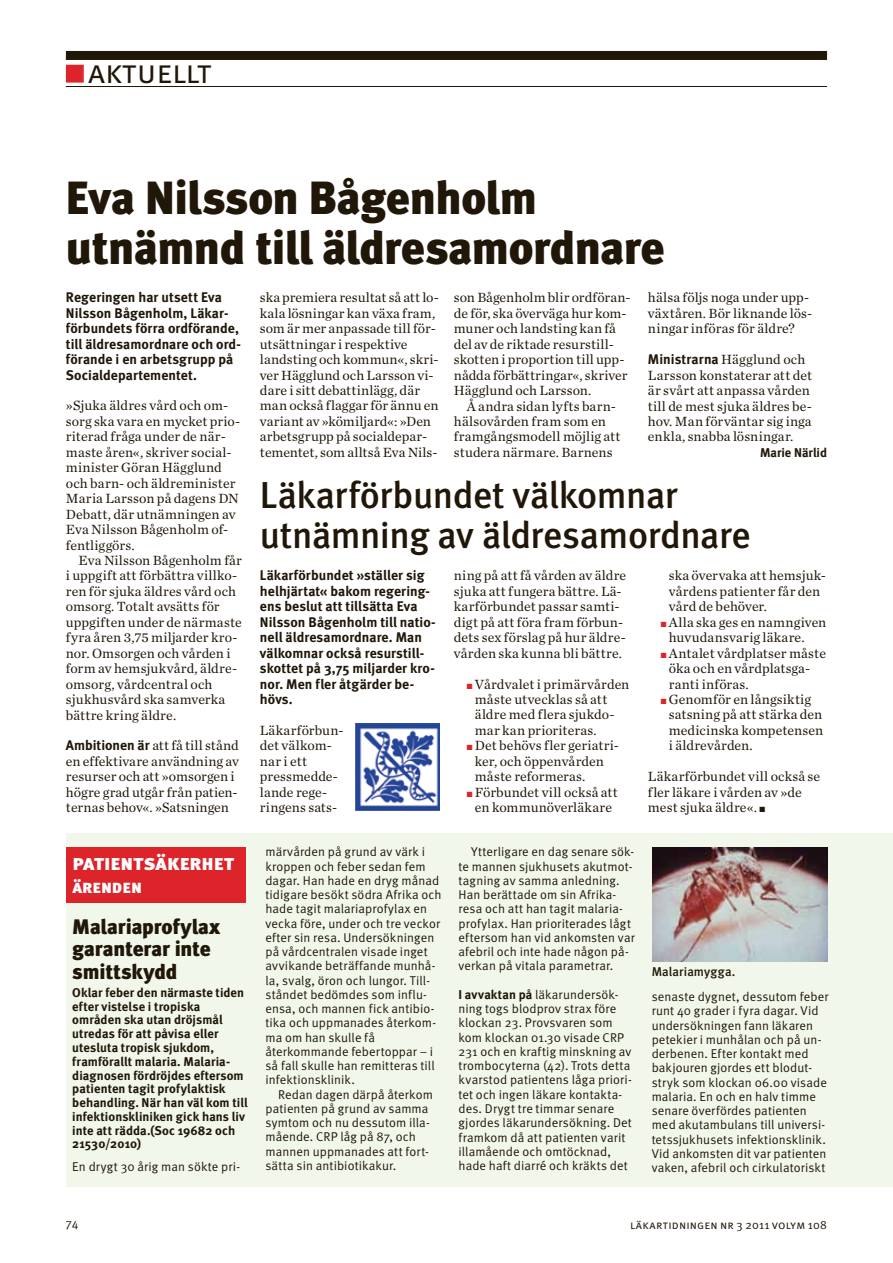
<style>
.page{position:relative;width:893px;height:1263px;background:#fff}
.page>*{position:absolute;margin:0;border:0;box-sizing:border-box;transform-origin:0 0}
.t1{font:46.5px/49.5px "Meta LT Black";letter-spacing:-.015em;color:#211709}
.t2{font:37.5px/40.5px "Meta LT Medium";letter-spacing:-.015em;color:#211709}
.t3{font:33px "Meta LT Normal Small Caps";color:#211709}
.t4{font:21px/22.5px "Meta LT Black";letter-spacing:-.01em;color:#211709}
.t5{font:21px "Meta LT Black Small Caps";color:#fff}
.t6{font:18px "Meta LT Black Small Caps";letter-spacing:.005em;color:#fff}
.t7{font:13.95px/15.5px "Chronicle LT Text";letter-spacing:.01em;color:#211709}
.t8{font:13.95px/15.5px "Meta LT Bold";letter-spacing:.005em;color:#211709}
.t9{font:12.75px/14.2px "Meta LT Normal";letter-spacing:.01em;color:#211709}
.t10{font:12.75px/13.8px "Meta LT Bold";letter-spacing:.005em;color:#211709}
.t11{font:12.75px "Meta LT Medium";letter-spacing:.015em;color:#211709}
.t12{font:12px "Meta LT Normal Small Caps";letter-spacing:.015em;color:#211709}
.t13{font:12px "Meta LT Normal Utilities";color:#211709}
.s1{color:#dc242a}
.s2{font-family:"Meta LT Bold"}
.s3{font-family:"Chronicle LT Text"}
</style>
<div class="page">
<div style="left:66px;top:51px;width:761px;height:9px;background:#211709"></div>
<hr style="left:66px;top:86px;width:761px;height:1px;background:#211709">
<div style="left:66px;top:65px;width:18px;height:18px;border:2px solid #dc242a"></div>
<div style="left:66px;top:833px;width:770px;height:354px;background:#f1f8eb"></div>
<div style="left:66px;top:848px;width:179px;height:55px;background:#dc242a"></div>
<img style="left:355px;top:723px;width:84px;height:87px">
<div style="left:832px;top:833px;width:61px;height:354px;background:#f1f8eb"></div>
<img style="left:652px;top:847px;width:175px;height:114px">
<h3 class="t3" style="left:66px;top:52px;width:147px"><span class="s1">■</span> aktuellt</h3>
<h1 class="t1" style="left:66px;top:173px;width:600px">Eva Nilsson Bågenholm utnämnd till äldresamordnare</h1>
<p class="t8" style="left:66px;top:289px;width:177px">Regeringen har utsett Eva<br>Nilsson Bågenholm, Läkar&shy;förbundets förra ordförande, till äldresamordnare och ord&shy;förande i en arbetsgrupp på<br>Socialdepartementet.</p>
<p class="t7" style="left:66px;top:398px;width:176px">»Sjuka äldres vård och om&shy;sorg ska vara en mycket prio&shy;riterad fråga under de när&shy;maste åren«, skriver social&shy;minister Göran Hägglund och barn- och äldreminister<br>Maria Larsson på dagens DN<br>Debatt, där utnämningen av<br>Eva Nilsson Bågenholm of&shy;fentliggörs.</p>
<p class="t7" style="left:66px;top:552px;width:178px;text-indent:13px">Eva Nilsson Bågenholm får i uppgift att förbättra villko&shy;ren för sjuka äldres vård och omsorg. Totalt avsätts för uppgiften under de närmaste fyra åren 3,75 miljarder kro&shy;nor. Omsorgen och vården i form av hemsjukvård, äldre&shy;omsorg, vårdcentral och sjukhusvård ska samverka bättre kring äldre.</p>
<p class="t7" style="left:66px;top:738px;width:174px"><span class="s2">Ambitionen är</span> att få till stånd en effektivare användning av resurser och att »omsorgen i högre grad utgår från patien&shy;ternas behov«. »Satsningen</p>
<p class="t7" style="left:260px;top:290px;width:181px">ska premiera resultat så att lo&shy;kala lösningar kan växa fram, som är mer anpassade till för&shy;utsättningar i respektive landsting och kommun«, skri&shy;ver Hägglund och Larsson vi&shy;dare i sitt debattinlägg, där man också flaggar för ännu en variant av »kömiljard«: »Den arbetsgrupp på socialdepar&shy;tementet, som alltså Eva Nils-</p>
<p class="t7" style="left:454px;top:290px;width:178px">son Bågenholm blir ordföran&shy;de för, ska överväga hur kom&shy;muner och landsting kan få del av de riktade resurstill&shy;skotten i proportion till upp&shy;nådda förbättringar«, skriver<br>Hägglund och Larsson.</p>
<p class="t7" style="left:454px;top:398px;width:168px;text-indent:13px">Å andra sidan lyfts barn&shy;hälsovården fram som en framgångsmodell möjlig att studera närmare. Barnens</p>
<p class="t7" style="left:648px;top:290px;width:166px">hälsa följs noga under upp&shy;växtåren. Bör liknande lös&shy;ningar införas för äldre?</p>
<p class="t8" style="left:648px;top:351px;width:159px">Ministrarna <span class="s3">Hägglund och</span></p>
<p class="t7" style="left:648px;top:367px;width:166px">Larsson konstaterar att det är svårt att anpassa vården till de mest sjuka äldres be&shy;hov. Man förväntar sig inga enkla, snabba lösningar.</p>
<p class="t10" style="left:760px;top:445px;width:68px">Marie Närlid</p>
<h2 class="t2" style="left:260px;top:474px;width:492px">Läkarförbundet välkomnar utnämning av äldresamordnare</h2>
<p class="t8" style="left:260px;top:568px;width:177px">Läkarförbundet »ställer sig helhjärtat« bakom regering&shy;ens beslut att tillsätta Eva<br>Nilsson Bågenholm till natio&shy;nell äldresamordnare. Man välkomnar också resurstill&shy;skottet på 3,75 miljarder kro&shy;nor. Men fler åtgärder be&shy;hövs.</p>
<p class="t7" style="left:260px;top:722px;width:85px">Läkarförbun&shy;det välkom&shy;nar i ett pressmedde&shy;lande rege&shy;ringens sats-</p>
<p class="t7" style="left:454px;top:568px;width:174px">ning på att få vården av äldre sjuka att fungera bättre. Lä&shy;karförbundet passar samti&shy;digt på att föra fram förbun&shy;dets sex förslag på hur äldre&shy;vården ska kunna bli bättre.</p>
<p class="t7" style="left:475px;top:676px;width:156px;text-indent:-8px"><span class="s1">■</span> Vårdvalet i primärvården måste utvecklas så att äldre med flera sjukdo&shy;mar kan prioriteras.</p>
<p class="t7" style="left:475px;top:738px;width:146px;text-indent:-8px"><span class="s1">■</span> Det behövs fler geriatri&shy;ker, och öppenvården måste reformeras.</p>
<p class="t7" style="left:467px;top:784px;width:153px;text-align:center"><span class="s1">■</span> Förbundet vill också att en kommunöverläkare</p>
<p class="t7" style="left:669px;top:568px;width:158px">ska övervaka att hemsjuk&shy;vårdens patienter får den vård de behöver.</p>
<p class="t7" style="left:669px;top:614px;width:159px;text-indent:-8px"><span class="s1">■</span> Alla ska ges en namngiven huvudansvarig läkare.</p>
<p class="t7" style="left:669px;top:645px;width:159px;text-indent:-8px"><span class="s1">■</span> Antalet vårdplatser måste öka och en vårdplatsga&shy;ranti införas.</p>
<p class="t7" style="left:669px;top:691px;width:156px;text-indent:-8px"><span class="s1">■</span> Genomför en långsiktig satsning på att stärka den medicinska kompetensen i äldrevården.</p>
<p class="t7" style="left:648px;top:769px;width:174px">Läkarförbundet vill också se fler läkare i vården av »de mest sjuka äldre«. ■</p>
<h3 class="t5" style="left:72px;top:850px;width:163px">patientsäkerhet</h3>
<p class="t6" style="left:72px;top:875px;width:71px">ärenden</p>
<h3 class="t4" style="left:72px;top:915px;width:149px">Malariaprofylax garanterar inte smittskydd</h3>
<p class="t10" style="left:72px;top:985px;width:177px">Oklar feber den närmaste tiden efter vistelse i tropiska områden ska utan dröjsmål utredas för att påvisa eller utesluta tropisk sjukdom, framförallt malaria. Malaria&shy;diagnosen fördröjdes eftersom patienten tagit profylaktisk behandling. När han väl kom till infektionskliniken gick hans liv inte att rädda.(Soc 19682 och<br>21530/2010)</p>
<p class="t9" style="left:72px;top:1159px;width:169px">En drygt 30 årig man sökte pri-</p>
<p class="t9" style="left:265px;top:844px;width:178px">märvården på grund av värk i kroppen och feber sedan fem dagar. Han hade en dryg månad tidigare besökt södra Afrika och hade tagit malariaprofylax en vecka före, under och tre veckor efter sin resa. Undersökningen på vårdcentralen visade inget avvikande beträffande munhå&shy;la, svalg, öron och lungor. Till&shy;ståndet bedömdes som influ&shy;ensa, och mannen fick antibio&shy;tika och uppmanades återkom&shy;ma om han skulle få återkommande febertoppar – i så fall skulle han remitteras till infektionsklinik.</p>
<p class="t9" style="left:265px;top:1087px;width:169px;text-indent:13px">Redan dagen därpå återkom patienten på grund av samma symtom och nu dessutom illa&shy;mående. CRP låg på 87, och mannen uppmanades att fort&shy;sätta sin antibiotikakur.</p>
<p class="t9" style="left:458px;top:845px;width:178px;text-indent:13px">Ytterligare en dag senare sök&shy;te mannen sjukhusets akutmot&shy;tagning av samma anledning.<br>Han berättade om sin Afrika&shy;resa och att han tagit malaria&shy;profylax. Han prioriterades lågt eftersom han vid ankomsten var afebril och inte hade någon på&shy;verkan på vitala parametrar.</p>
<p class="t9" style="left:458px;top:987px;width:175px"><span class="s2">I avvaktan på</span> läkarundersök&shy;ning togs blodprov strax före klockan 23. Provsvaren som kom klockan 01.30 visade CRP<br>231 och en kraftig minskning av trombocyterna (42). Trots detta kvarstod patientens låga priori&shy;tet och ingen läkare kontakta&shy;des. Drygt tre timmar senare gjordes läkarundersökning. Det framkom då att patienten varit illamående och omtöcknad, hade haft diarré och kräkts det</p>
<p class="t9" style="left:652px;top:989px;width:178px">senaste dygnet, dessutom feber runt 40 grader i fyra dagar. Vid undersökningen fann läkaren petekier i munhålan och på un&shy;derbenen. Efter kontakt med bakjouren gjordes ett blodut&shy;stryk som klockan 06.00 visade malaria. En och en halv timme senare överfördes patienten med akutambulans till universi&shy;tetssjukhusets infektionsklinik.<br>Vid ankomsten dit var patienten vaken, afebril och cirkulatoriskt</p>
<p class="t11" style="left:652px;top:964px;width:85px">Malariamygga.</p>
<p class="t13" style="left:66px;top:1218px;width:14px">74</p>
<p class="t12" style="left:630px;top:1218px;width:199px">läkartidningen nr 3 2011 volym 108</p>
</div>
